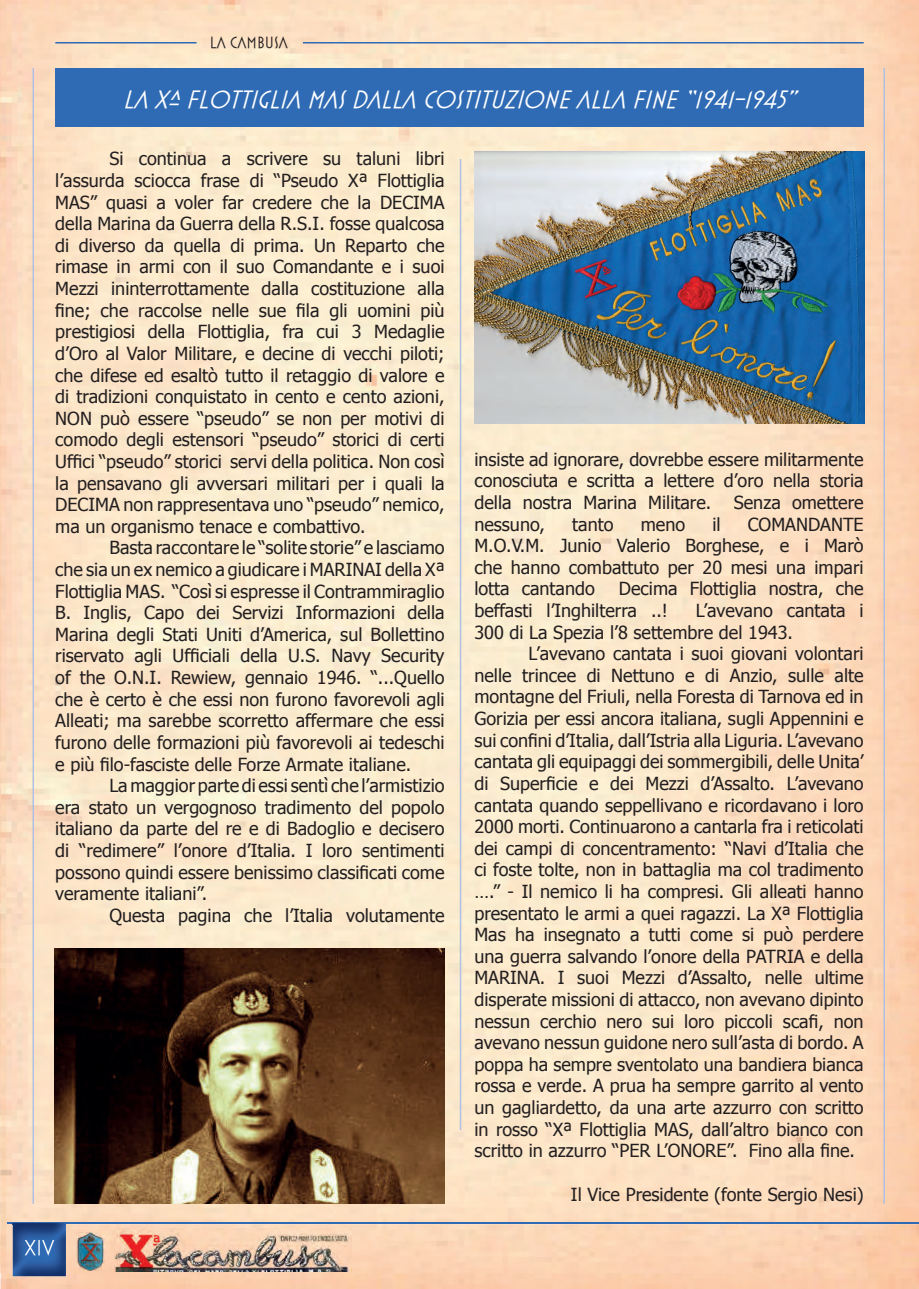
<style>
.page{position:relative;width:919px;height:1289px;background:#fff}
.page>*{position:absolute;margin:0;border:0;box-sizing:border-box;transform-origin:0 0}
.t1{font:italic 25.5px "Mostra Three";color:#fff}
.t2{font:18px/21.6px "Tahoma";color:#231f20;text-align:justify}
.t3{font:16.5px "Mostra Three";color:#231f20}
</style>
<div class="page">
<img style="left:0;top:0;width:918px;height:1288px">
<hr style="left:7px;top:1222px;width:911px;height:2px;background:#2f6bb4">
<img style="left:115px;top:1228px;width:236px;height:43px">
<img style="left:77px;top:1232px;width:28px;height:38px">
<img style="left:13px;top:1223px;width:53px;height:53px">
<img style="left:25px;top:1239px;width:29px;height:16px">
<hr style="left:303px;top:42px;width:560px;height:1px;background:#2f6bb4">
<hr style="left:55px;top:42px;width:141px;height:1px;background:#2f6bb4">
<hr style="left:459px;top:159px;width:2px;height:970px;background:#b0c0e2">
<hr style="left:883px;top:68px;width:1px;height:1135px;background:#b0c0e2">
<hr style="left:33px;top:68px;width:1px;height:1135px;background:#b0c0e2">
<div style="left:55px;top:68px;width:808px;height:58px;background:#2f6bb4"></div>
<img style="left:474px;top:152px;width:390px;height:272px">
<img style="left:54px;top:948px;width:390px;height:255px">
<p class="t3" style="left:210px;top:33px;width:80px">LA CAMBUSA</p>
<h1 class="t1" style="left:123px;top:86px;width:682px">LA XªFLOTTIGLIA MASDALLA COSTITUZIONEALLA FINE“1941-1945”</h1>
<p class="t2" style="left:55px;top:147px;width:391px;text-indent:54px">Si continua a scrivere su taluni libri l’assurda sciocca frase di “Pseudo Xª Flottiglia MAS” quasi a voler far credere che la DECIMA della Marina da Guerra della R.S.I. fosse qualcosa di diverso da quella di prima. Un Reparto che rimase in armi con il suo Comandante e i suoi Mezzi ininterrottamente dalla costituzione alla fine; che raccolse nelle sue fila gli uomini più prestigiosi della Flottiglia, fra cui 3 Medaglie d’Oro al Valor Militare, e decine di vecchi piloti; che difese ed esaltò tutto il retaggio di valore e di tradizioni conquistato in cento e cento azioni, NON può essere “pseudo” se non per motivi di comodo degli estensori “pseudo” storici di certi Uffici “pseudo” storici servi della politica. Non così la pensavano gli avversari militari per i quali la DECIMA non rappresentava uno “pseudo” nemico, ma un organismo tenace e combattivo.</p>
<p class="t2" style="left:55px;top:536px;width:391px;text-indent:54px">Basta raccontare le “solite storie” e lasciamo che sia un ex nemico a giudicare i MARINAI della Xª Flottiglia MAS. “Così si espresse il Contrammiraglio B. Inglis, Capo dei Servizi Informazioni della Marina degli Stati Uniti d’America, sul Bollettino riservato agli Ufficiali della U.S. Navy Security of the O.N.I. Rewiew, gennaio 1946. “...Quello che è certo è che essi non furono favorevoli agli Alleati; ma sarebbe scorretto affermare che essi furono delle formazioni più favorevoli ai tedeschi e più filo-fasciste delle Forze Armate italiane.</p>
<p class="t2" style="left:55px;top:774px;width:391px;text-indent:54px">La maggior parte di essi sentì che l’armistizio era stato un vergognoso tradimento del popolo italiano da parte del re e di Badoglio e decisero di “redimere” l’onore d’Italia. I loro sentimenti possono quindi essere benissimo classificati come veramente italiani”.</p>
<p class="t2" style="left:109px;top:903px;width:337px">Questa pagina che l’Italia volutamente</p>
<p class="t2" style="left:474px;top:447px;width:391px">insiste ad ignorare, dovrebbe essere militarmente conosciuta e scritta a lettere d’oro nella storia della nostra Marina Militare. Senza omettere nessuno,</p>
<p class="t2" style="left:572px;top:512px;width:43px">tanto</p>
<p class="t2" style="left:640px;top:512px;width:46px">meno</p>
<p class="t2" style="left:712px;top:512px;width:10px">il</p>
<p class="t2" style="left:474px;top:512px;width:391px;text-indent:273px">COMANDANTE M.O.V.M. Junio Valerio Borghese, e i Marò che hanno combattuto per 20 mesi una impari lotta cantando</p>
<p class="t2" style="left:474px;top:577px;width:391px;text-indent:144px">Decima Flottiglia nostra, che beffasti l’Inghilterra ..!</p>
<p class="t2" style="left:474px;top:599px;width:391px;text-indent:221px">L’avevano cantata i<br>300 di La Spezia l’8 settembre del 1943.</p>
<p class="t2" style="left:474px;top:642px;width:391px;text-indent:54px">L’avevano cantata i suoi giovani volontari nelle trincee di Nettuno e di Anzio, sulle alte montagne del Friuli, nella Foresta di Tarnova ed in Gorizia per essi ancora italiana, sugli Appennini e sui confini d’Italia, dall’Istria alla Liguria. L’avevano cantata gli equipaggi dei sommergibili, delle Unita’ di Superficie e dei Mezzi d’Assalto. L’avevano cantata quando seppellivano e ricordavano i loro 2000 morti. Continuarono a cantarla fra i reticolati dei campi di concentramento: “Navi d’Italia che ci foste tolte, non in battaglia ma col tradimento ….” - Il nemico li ha compresi. Gli alleati hanno presentato le armi a quei ragazzi. La Xª Flottiglia Mas ha insegnato a tutti come si può perdere una guerra salvando l’onore della PATRIA e della MARINA. I suoi Mezzi d’Assalto, nelle ultime disperate missioni di attacco, non avevano dipinto nessun cerchio nero sui loro piccoli scafi, non avevano nessun guidone nero sull’asta di bordo. A poppa ha sempre sventolato una bandiera bianca rossa e verde. A prua ha sempre garrito al vento un gagliardetto, da una arte azzurro con scritto in rosso “Xª Flottiglia MAS, dall’altro bianco con scritto in azzurro “PER L’ONORE”. Fino alla fine.</p>
<p class="t2" style="left:571px;top:1182px;width:294px">Il Vice Presidente (fonte Sergio Nesi)</p>
</div>
